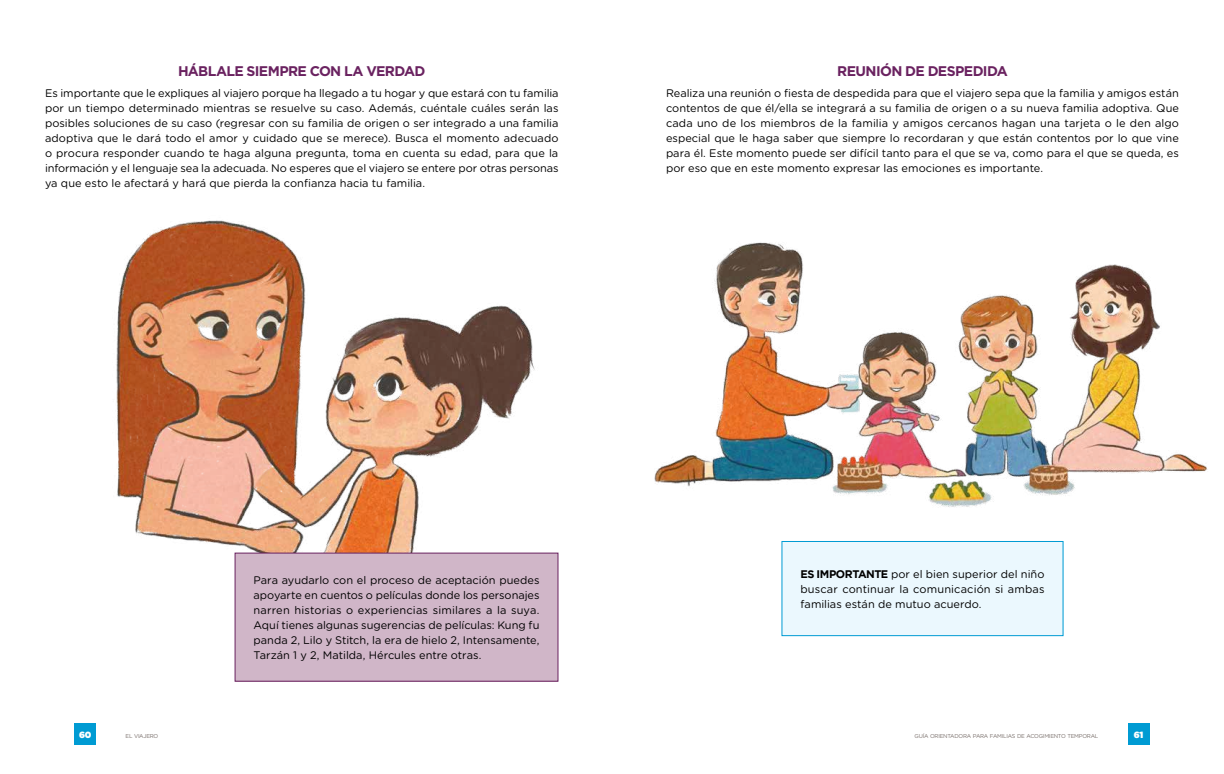
<style>
.page{position:relative;width:1224px;height:774px;background:#fff}
.page>*{position:absolute;margin:0;border:0;box-sizing:border-box;transform-origin:0 0}
.t1{font:700 14px "Gotham";letter-spacing:-.045em;color:#6a2260}
.t2{font:11px/15px "Gotham Rounded";letter-spacing:.005em;color:#000;text-align:justify}
.t3{font:900 9px "Gotham";color:#fffefd}
.t4{font:5.6px "Gotham Rounded";letter-spacing:-.045em;color:#796f6b}
.s1{font-family:"Gotham";font-weight:700}
</style>
<div class="page">
<div style="left:74px;top:724px;width:22px;height:21px;background:#009bd3"></div>
<div style="left:1128px;top:724px;width:22px;height:21px;background:#009bd3"></div>
<img style="left:116px;top:220px;width:428px;height:382px">
<div style="left:235px;top:553px;width:323px;height:128px;background:#d0b6c8"></div>
<div style="left:235px;top:553px;width:323px;height:129px;border:1px solid #6a2260"></div>
<div style="left:782px;top:541px;width:281px;height:95px;background:#ebf8fe"></div>
<div style="left:781px;top:541px;width:283px;height:95px;border:1px solid #009bd3"></div>
<img style="left:654px;top:242px;width:554px;height:265px">
<p class="t1" style="left:178px;top:63px;width:249px">HÁBLALE SIEMPRE CON LA VERDAD</p>
<p class="t2" style="left:45px;top:85px;width:515px">Es importante que le expliques al viajero porque ha llegado a tu hogar y que estará con tu familia por un tiempo determinado mientras se resuelve su caso. Además, cuéntale cuáles serán las posibles soluciones de su caso (regresar con su familia de origen o ser integrado a una familia adoptiva que le dará todo el amor y cuidado que se merece). Busca el momento adecuado o procura responder cuando te haga alguna pregunta, toma en cuenta su edad, para que la información y el lenguaje sea la adecuada. No esperes que el viajero se entere por otras personas ya que esto le afectará y hará que pierda la confianza hacia tu familia.</p>
<p class="t1" style="left:837px;top:63px;width:172px">REUNIÓN DE DESPEDIDA</p>
<p class="t2" style="left:666px;top:85px;width:515px">Realiza una reunión o fiesta de despedida para que el viajero sepa que la familia y amigos están contentos de que él/ella se integrará a su familia de origen o a su nueva familia adoptiva. Que cada uno de los miembros de la familia y amigos cercanos hagan una tarjeta o le den algo especial que le haga saber que siempre lo recordaran y que están contentos por lo que vine para él. Este momento puede ser difícil tanto para el que se va, como para el que se queda, es por eso que en este momento expresar las emociones es importante.</p>
<p class="t2" style="left:254px;top:572px;width:287px">Para ayudarlo con el proceso de aceptación puedes apoyarte en cuentos o películas donde los personajes narren historias o experiencias similares a la suya.<br>Aquí tienes algunas sugerencias de películas: Kung fu panda 2, Lilo y Stitch, la era de hielo 2, Intensamente, Tarzán 1 y 2, Matilda, Hércules entre otras.</p>
<p class="t2" style="left:800px;top:566px;width:246px"><span class="s1">ES IMPORTANTE</span> por el bien superior del niño buscar continuar la comunicación si ambas familias están de mutuo acuerdo.</p>
<p class="t3" style="left:79px;top:728px;width:14px">60</p>
<p class="t4" style="left:126px;top:732px;width:34px">EL VIAJERO</p>
<p class="t4" style="left:915px;top:732px;width:185px">GUÍA ORIENTADORA PARA FAMILIAS DE ACOGIMIENTO TEMPORAL</p>
<p class="t3" style="left:1134px;top:728px;width:11px">61</p>
</div>
